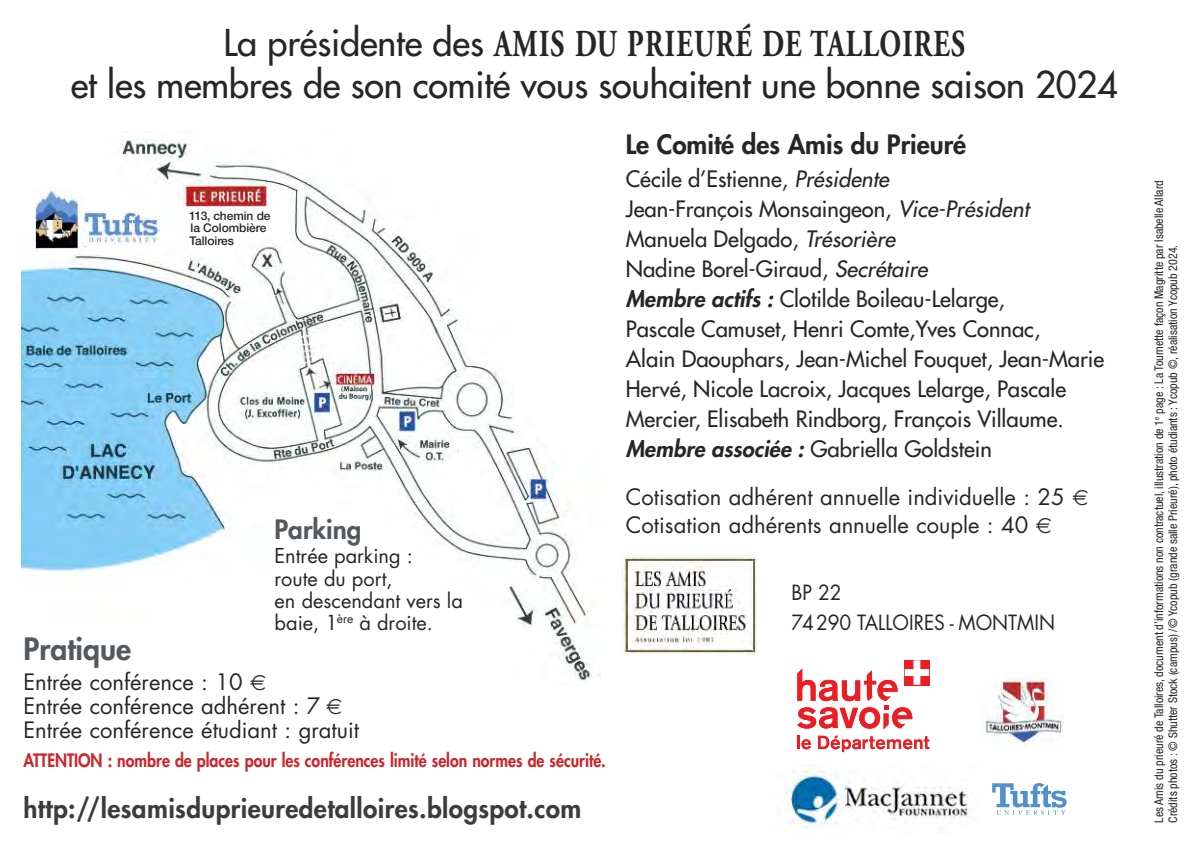
<style>
.page{position:relative;width:1184px;height:851px;background:#fff}
.page>*{position:absolute;margin:0;border:0;box-sizing:border-box;transform-origin:0 0}
.t1{font:700 38px "Adobe Garamond";letter-spacing:.045em;color:#272627;scale:.73 1}
.t2{font:36px "Futura";letter-spacing:-.005em;color:#272627}
.t3{font:800 30px "Futura";color:#53595d}
.t4{font:800 26px "Futura";letter-spacing:.015em;color:#3d3c3c}
.t5{font:800 26px "Futura";color:#272627}
.t6{font:800 26px "Futura";color:#53595d}
.t7{font:22px/30px "Futura";color:#272627}
.t8{font:22px/23.8px "Futura";color:#272627}
.t9{font:20.4px/30px "Futura";color:#272627;scale:.94 1}
.t10{font:20px/22px "Futura";color:#272627}
.t11{font:800 18px "Futura";color:#cc262b;scale:.88 1}
.t12{font:condensed 12px "Helvetica Neue";color:#272627}
.t13{font:500 12px/12.4px "Helvetica Neue";letter-spacing:-.005em;color:#272627}
.s1{font-family:"Futura";font-weight:400;font-size:36px}
.s2{font-style:italic}
.s3{font-weight:800;font-style:italic}
</style>
<div class="page">
<img style="left:22px;top:138px;width:578px;height:543px">
<img style="left:34px;top:187px;width:127px;height:64px">
<img style="left:983px;top:677px;width:80px;height:69px">
<img style="left:622px;top:555px;width:135px;height:100px">
<svg style="left:797px;top:735px;width:14px;height:14px"></svg>
<svg style="left:818px;top:735px;width:111px;height:17px"></svg>
<svg style="left:797px;top:660px;width:132px;height:69px"></svg>
<img style="left:786px;top:764px;width:182px;height:65px">
<svg style="left:992px;top:783px;width:74px;height:31px"></svg>
<svg style="left:250px;top:674px;width:15px;height:7px"></svg>
<h1 class="t1" style="left:223px;top:29px;width:1017px"><span class="s1">La présidente des</span> AMIS DU PRIEURÉ DE TALLOIRES</h1>
<h2 class="t2" style="left:71px;top:67px;width:1048px">et les membres de son comité vous souhaitent une bonne saison 2024</h2>
<p class="t13" style="left:189px;top:211px;width:83px">113, chemin de la Colombière<br>Talloires</p>
<p class="t6" style="left:274px;top:516px;width:88px">Parking</p>
<p class="t10" style="left:274px;top:546px;width:190px">Entrée parking :<br>route du port,<br>en descendant vers la baie, 1<sup>ère</sup> à droite.</p>
<h3 class="t3" style="left:24px;top:635px;width:109px">Pratique</h3>
<p class="t8" style="left:24px;top:671px;width:337px">Entrée conférence : 10<br>Entrée conférence adhérent : 7<br>Entrée conférence étudiant : gratuit</p>
<p class="t11" style="left:24px;top:751px;width:663px">ATTENTION : nombre de places pour les conférences limité selon normes de sécurité.</p>
<p class="t4" style="left:24px;top:796px;width:559px">http://lesamisduprieuredetalloires.blogspot.com</p>
<p class="t5" style="left:625px;top:132px;width:342px">Le Comité des Amis du Prieuré</p>
<p class="t7" style="left:625px;top:165px;width:480px">Cécile d’Estienne, <span class="s2">Présidente<br></span>Jean-François Monsaingeon, <span class="s2">Vice-Président </span>Manuela Delgado, <span class="s2">Trésorière<br></span>Nadine Borel-Giraud, <span class="s2">Secrétaire<br></span><span class="s3">Membre actifs :</span> Clotilde Boileau-Lelarge,<br>Pascale Camuset, Henri Comte,Yves Connac,<br>Alain Daouphars, Jean-Michel Fouquet, Jean-Marie Hervé, Nicole Lacroix, Jacques Lelarge, Pascale Mercier, Elisabeth Rindborg, François Villaume.<br><span class="s3">Membre associée :</span> Gabriella Goldstein</p>
<p class="t8" style="left:625px;top:485px;width:440px;line-height:27.6px">Cotisation adhérent annuelle individuelle : 25<br>Cotisation adhérents annuelle couple : 40</p>
<p class="t9" style="left:791px;top:579px;width:282px">BP 22<br>74290 TALLOIRES - MONTMIN</p>
<p class="t12" style="left:1154px;top:822px;width:643px;rotate:-90deg">Les Amis du prieuré de Talloires, document d’informations non contractuel, illustration de 1<sup>e</sup> page : La Tournette façon Magritte par Isabelle Allard</p>
<p class="t12" style="left:1168px;top:822px;width:579px;rotate:-90deg">Crédits photos : © Shutter Stock (campus) /© Ycopub (grande salle Prieuré), photo étudiants : Ycopub ©, réalisation Ycopub 2024.</p>
</div>
